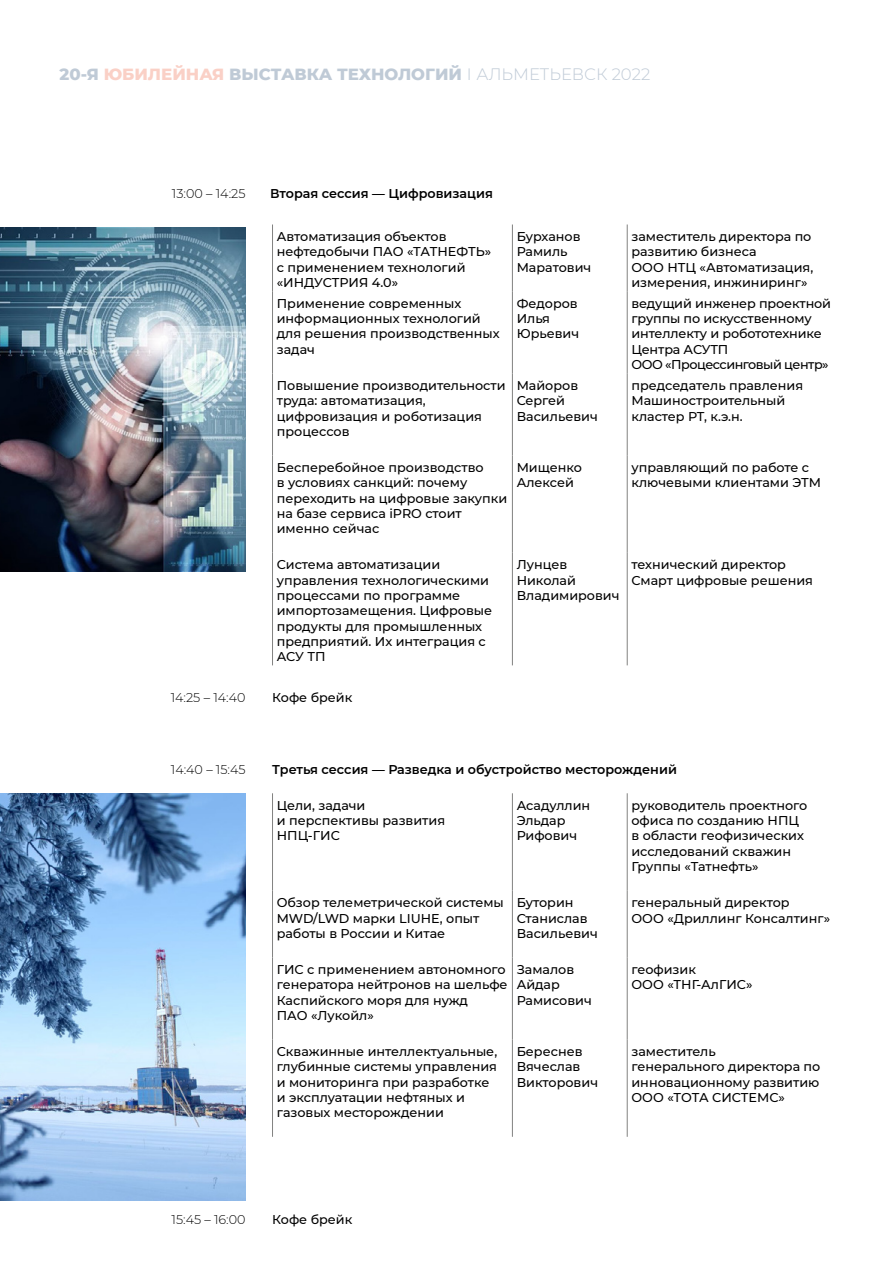
<style>
.page{position:relative;width:893px;height:1263px;background:#fff}
.page>*{position:absolute;margin:0;border:0;box-sizing:border-box;transform-origin:0 0}
.t1{font:800 16.5px "Montserrat";color:#bfcad6}
.t2{font:500 12.75px/15.3px "Montserrat";color:#000}
.t3{font:600 12.75px "Montserrat";color:#000}
.t4{font:300 12.75px "Montserrat";color:#000}
.s1{color:#fad0c6}
.s2{font-weight:300}
</style>
<div class="page">
<hr style="left:272px;top:224px;width:1px;height:67px;background:#828281">
<hr style="left:512px;top:224px;width:1px;height:67px;background:#828281">
<hr style="left:627px;top:224px;width:1px;height:67px;background:#828281">
<hr style="left:272px;top:291px;width:1px;height:82px;background:#828281">
<hr style="left:512px;top:291px;width:1px;height:82px;background:#828281">
<hr style="left:627px;top:291px;width:1px;height:82px;background:#828281">
<hr style="left:272px;top:373px;width:1px;height:82px;background:#828281">
<hr style="left:512px;top:373px;width:1px;height:82px;background:#828281">
<hr style="left:627px;top:373px;width:1px;height:82px;background:#828281">
<hr style="left:272px;top:455px;width:1px;height:98px;background:#828281">
<hr style="left:512px;top:455px;width:1px;height:98px;background:#828281">
<hr style="left:627px;top:455px;width:1px;height:98px;background:#828281">
<hr style="left:272px;top:553px;width:1px;height:112px;background:#828281">
<hr style="left:512px;top:553px;width:1px;height:112px;background:#828281">
<hr style="left:627px;top:553px;width:1px;height:112px;background:#828281">
<hr style="left:272px;top:793px;width:1px;height:98px;background:#828281">
<hr style="left:512px;top:793px;width:1px;height:98px;background:#828281">
<hr style="left:627px;top:793px;width:1px;height:98px;background:#828281">
<hr style="left:272px;top:891px;width:1px;height:66px;background:#828281">
<hr style="left:512px;top:891px;width:1px;height:66px;background:#828281">
<hr style="left:627px;top:891px;width:1px;height:66px;background:#828281">
<hr style="left:272px;top:957px;width:1px;height:82px;background:#828281">
<hr style="left:512px;top:957px;width:1px;height:82px;background:#828281">
<hr style="left:627px;top:957px;width:1px;height:82px;background:#828281">
<hr style="left:272px;top:1039px;width:1px;height:98px;background:#828281">
<hr style="left:512px;top:1039px;width:1px;height:98px;background:#828281">
<hr style="left:627px;top:1039px;width:1px;height:98px;background:#828281">
<img style="left:0;top:227px;width:246px;height:344px">
<img style="left:0;top:793px;width:246px;height:407px">
<p class="t1" style="left:60px;top:62px;width:592px">20-Я <span class="s1">ЮБИЛЕЙНАЯ</span> ВЫСТАВКА ТЕХНОЛОГИЙ <span class="s2">I АЛЬМЕТЬЕВСК 2022</span></p>
<p class="t4" style="left:172px;top:185px;width:75px">13:00 – 14:25</p>
<p class="t3" style="left:270px;top:184px;width:224px">Вторая сессия — Цифровизация</p>
<p class="t2" style="left:277px;top:228px;width:216px">Автоматизация объектов нефтедобычи ПАО «ТАТНЕФТЬ» с применением технологий «ИНДУСТРИЯ 4.0»</p>
<p class="t2" style="left:517px;top:228px;width:76px">Бурханов<br>Рамиль<br>Маратович</p>
<p class="t2" style="left:631px;top:228px;width:183px">заместитель директора по развитию бизнеса<br>ООО НТЦ «Автоматизация, измерения, инжиниринг»</p>
<p class="t2" style="left:277px;top:295px;width:224px">Применение современных информационных технологий для решения производственных задач</p>
<p class="t2" style="left:517px;top:295px;width:64px">Федоров<br>Илья<br>Юрьевич</p>
<p class="t2" style="left:631px;top:295px;width:201px">ведущий инженер проектной группы по искусственному интеллекту и робототехнике<br>Центра АСУТП<br>ООО «Процессинговый центр»</p>
<p class="t2" style="left:277px;top:377px;width:230px">Повышение производительности труда: автоматизация, цифровизация и роботизация процессов</p>
<p class="t2" style="left:517px;top:377px;width:83px">Майоров<br>Сергей<br>Васильевич</p>
<p class="t2" style="left:631px;top:377px;width:173px">председатель правления<br>Машиностроительный кластер РТ, к.э.н.</p>
<p class="t2" style="left:277px;top:459px;width:232px">Бесперебойное производство<br>в условиях санкций: почему переходить на цифровые закупки на базе сервиса iPRO стоит именно сейчас</p>
<p class="t2" style="left:517px;top:459px;width:67px">Мищенко<br>Алексей</p>
<p class="t2" style="left:631px;top:459px;width:191px">управляющий по работе с ключевыми клиентами ЭТМ</p>
<p class="t2" style="left:277px;top:557px;width:217px">Система автоматизации управления технологическими процессами по программе импортозамещения. Цифровые продукты для промышленных предприятий. Их интеграция с<br>АСУ ТП</p>
<p class="t2" style="left:517px;top:557px;width:104px">Лунцев<br>Николай<br>Владимирович</p>
<p class="t2" style="left:631px;top:557px;width:183px">технический директор<br>Смарт цифровые решения</p>
<p class="t4" style="left:171px;top:689px;width:76px">14:25 – 14:40</p>
<p class="t2" style="left:272px;top:689px;width:82px">Кофе брейк</p>
<p class="t4" style="left:171px;top:761px;width:76px">14:40 – 15:45</p>
<p class="t3" style="left:272px;top:760px;width:406px">Третья сессия — Разведка и обустройство месторождений</p>
<p class="t2" style="left:277px;top:797px;width:170px">Цели, задачи<br>и перспективы развития<br>НПЦ-ГИС</p>
<p class="t2" style="left:517px;top:797px;width:75px">Асадуллин<br>Эльдар<br>Рифович</p>
<p class="t2" style="left:631px;top:797px;width:177px">руководитель проектного офиса по созданию НПЦ в области геофизических исследований скважин<br>Группы «Татнефть»</p>
<p class="t2" style="left:277px;top:894px;width:229px">Обзор телеметрической системы<br>MWD/LWD марки LIUHE, опыт работы в Росcии и Китае</p>
<p class="t2" style="left:517px;top:894px;width:83px">Буторин<br>Станислав<br>Васильевич</p>
<p class="t2" style="left:631px;top:894px;width:200px">генеральный директор<br>ООО «Дриллинг Консалтинг»</p>
<p class="t2" style="left:277px;top:961px;width:232px">ГИС с применением автономного генератора нейтронов на шельфе<br>Каспийского моря для нужд<br>ПАО «Лукойл»</p>
<p class="t2" style="left:517px;top:961px;width:77px">Замалов<br>Айдар<br>Рамисович</p>
<p class="t2" style="left:631px;top:961px;width:122px">геофизик<br>ООО «ТНГ-АлГИС»</p>
<p class="t2" style="left:277px;top:1043px;width:222px">Скважинные интеллектуальные, глубинные системы управления и мониторинга при разработке и эксплуатации нефтяных и газовых месторождении</p>
<p class="t2" style="left:517px;top:1043px;width:83px">Береснев<br>Вячеслав<br>Викторович</p>
<p class="t2" style="left:631px;top:1043px;width:190px">заместитель<br>генерального директора по инновационному развитию<br>ООО «ТОТА СИСТЕМС»</p>
<p class="t4" style="left:172px;top:1211px;width:76px">15:45 – 16:00</p>
<p class="t2" style="left:272px;top:1211px;width:82px">Кофе брейк</p>
</div>
